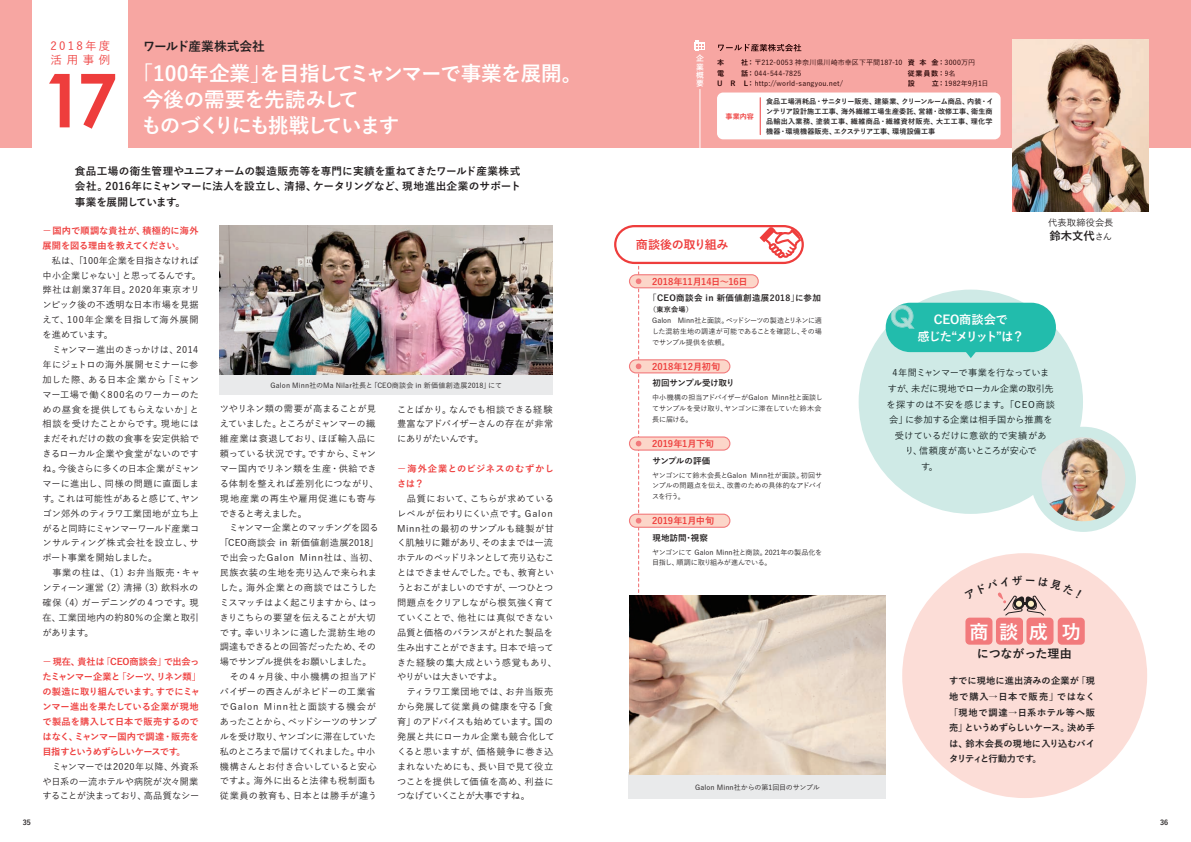
<style>
.page{position:relative;width:1191px;height:842px;background:#fff}
.page>*{position:absolute;margin:0;border:0;box-sizing:border-box;transform-origin:0 0}
.t1{font:700 74.4px "Century Gothic Pro";color:#ee3d3c}
.t2{font:700 20.6px/26.2px "Yu Go";letter-spacing:-.045em;color:#fff}
.t3{font:700 19.1px "Yu Go";color:#fff}
.t4{font:700 12.8px "Yu Go";letter-spacing:-.02em;color:#231f20}
.t5{font:700 12.2px/17.1px "Yu Go";letter-spacing:-.025em;color:#fff;text-align:center}
.t6{font:700 12px "Yu Go";letter-spacing:-.02em;color:#231f20}
.t7{font:700 12px "Yu Go";letter-spacing:-.04em;color:#ee3d3c}
.t8{font:500 11.5px/13.8px "Yu Go";letter-spacing:.215em;color:#ee3d3c}
.t9{font:700 11.3px "Yu Go";color:#231f20}
.t10{font:700 10.6px/15.6px "Yu Go";letter-spacing:-.01em;color:#231f20;text-align:justify}
.t11{font:500 9.2px/14.9px "Yu Go";letter-spacing:.005em;color:#231f20}
.t12{font:700 9.2px/14.9px "Yu Go";letter-spacing:-.01em;color:#ee3d3c}
.t13{font:700 9.2px/15.6px "Yu Go";letter-spacing:-.015em;color:#231f20;text-align:justify}
.t14{font:500 9.2px "Yu Go";letter-spacing:.01em;color:#111a1b}
.t15{font:700 9.2px/14.9px "Yu Go";letter-spacing:.05em;color:#ee3d3c}
.t16{font:500 9.2px "Yu Go";letter-spacing:-.045em;color:#111a1b}
.t17{font:500 9.2px "Yu Go";letter-spacing:.045em;color:#111a1b}
.t18{font:500 9.2px "Yu Go";letter-spacing:-.02em;color:#111a1b}
.t19{font:700 8.5px "Yu Go";letter-spacing:.04em;color:#231f20}
.t20{font:700 8.5px "Yu Go";letter-spacing:-.04em;color:#231f20}
.t21{font:700 8.5px "Yu Go";letter-spacing:-.035em;color:#231f20}
.t22{font:700 8.5px "Yu Go";letter-spacing:.01em;color:#231f20}
.t23{font:700 7.8px/8.4px "Yu Go";color:#fff;text-align:justify}
.t24{font:500 7.1px/10.6px "Yu Go";letter-spacing:-.005em;color:#231f20;text-align:justify}
.t25{font:700 7.1px/9.9px "Yu Go";letter-spacing:.02em;color:#231f20}
.t26{font:500 7.1px "Yu Go";letter-spacing:.02em;color:#220101}
.t27{font:500 7.1px "Yu Go";letter-spacing:.015em;color:#231f20}
.t28{font:700 7.1px/10.6px "Yu Go";color:#220101}
.t29{font:500 7.1px "Yu Go";color:#220101}
.t30{font:700 7.1px "Yu Go";color:#ee3d3c}
.s1{font-family:"Koz Go Pr 6 N";font-weight:400}
.s2{font-weight:500}
.s3{font-weight:700}
.s4{font-weight:500;font-size:9.2px}
</style>
<div class="page">
<div style="left:0;top:0;width:1191px;height:147px;background:#f7a6a2"></div>
<div style="left:33px;top:0;width:95px;height:152px;background:#fff"></div>
<div style="left:629px;top:772px;width:257px;height:27px;background:#e9eaeb"></div>
<div style="left:1030px;top:427px;width:106px;height:105px;background:#cfeae6;border-radius:50%"></div>
<div style="left:858px;top:290px;width:225px;height:224px;background:#cfeae6;border-radius:50%"></div>
<div style="left:902px;top:553px;width:245px;height:245px;background:#fcddd7;border-radius:50%"></div>
<div style="left:717px;top:93px;width:283px;height:46px;background:#fff;border-radius:6px"></div>
<hr style="left:760px;top:98px;width:1px;height:37px;background:#ee3d3c">
<div style="left:965px;top:618px;width:27px;height:27px;background:#f27a7c;border-radius:4px"></div>
<div style="left:996px;top:618px;width:27px;height:27px;background:#f27a7c;border-radius:4px"></div>
<div style="left:1026px;top:618px;width:27px;height:27px;background:#f27a7c;border-radius:4px"></div>
<div style="left:1057px;top:618px;width:27px;height:27px;background:#f27a7c;border-radius:4px"></div>
<img style="left:1041px;top:437px;width:84px;height:84px;border-radius:42px">
<svg style="left:964px;top:352px;width:13px;height:6px"></svg>
<div style="left:885px;top:303px;width:171px;height:49px;background:#22bcac;border-radius:25px"></div>
<svg style="left:890px;top:305px;width:24px;height:24px"></svg>
<div style="left:220px;top:368px;width:333px;height:27px;background:#e9eaeb"></div>
<img style="left:220px;top:226px;width:333px;height:149px">
<svg style="left:694px;top:42px;width:11px;height:8px"></svg>
<svg style="left:696px;top:44px;width:7px;height:5px"></svg>
<svg style="left:718px;top:44px;width:83px;height:7px"></svg>
<hr style="left:699px;top:89px;width:1px;height:62px;background:#fff">
<img style="left:1012px;top:40px;width:136px;height:171px">
<img style="left:629px;top:596px;width:256px;height:179px">
<svg style="left:614px;top:225px;width:191px;height:383px"></svg>
<svg style="left:998px;top:592px;width:48px;height:24px"></svg>
<p class="t8" style="left:50px;top:37px;width:62px">2018年度活用事例</p>
<h1 class="t1" style="left:43px;top:54px;width:76px">17</h1>
<h3 class="t4" style="left:143px;top:39px;width:123px">ワールド産業株式会社</h3>
<h2 class="t2" style="left:141px;top:61px;width:442px;text-indent:-9px">「100年企業」を目指してミャンマーで事業を展開。今後の需要を先読みして<br>ものづくりにも挑戦しています</h2>
<p class="t10" style="left:75px;top:163px;width:447px">食品工場の衛生管理やユニフォームの製造販売等を専門に実績を重ねてきたワールド産業株式会社。2016年にミャンマーに法人を設立し、清掃、ケータリングなど、現地進出企業のサポート事業を展開しています。</p>
<p class="t12" style="left:43px;top:223px;width:157px"><span class="s1">－</span>国内で順調な貴社が、積極的に海外展開を図る理由を教えてください。</p>
<p class="t11" style="left:43px;top:252px;width:160px">　私は、「100年企業を目指さなければ中小企業じゃない」と思ってるんです。弊社は創業37年目。2020年東京オリンピック後の不透明な日本市場を見据えて、100年企業を目指して海外展開を進めています。<br>　ミャンマー進出のきっかけは、2014年にジェトロの海外展開セミナーに参加した際、ある日本企業から「ミャンマー工場で働く800名のワーカーのための昼食を提供してもらえないか」と相談を受けたことからです。現地にはまだそれだけの数の食事を安定供給できるローカル企業や食堂がないのですね。今後さらに多くの日本企業がミャンマーに進出し、同様の問題に直面します。これは可能性があると感じて、ヤンゴン郊外のティラワ工業団地が立ち上がると同時にミャンマーワールド産業コンサルティング株式会社を設立し、サポート事業を開始しました。<br>　事業の柱は、（1）お弁当販売・キャンティーン運営（2）清掃（3）飲料水の確保（4）ガーデニングの４つです。現在、工業団地内の約80％の企業と取引があります。</p>
<p class="t12" style="left:43px;top:655px;width:160px"><span class="s1">－</span>現在、貴社は「CEO商談会」で出会ったミャンマー企業と「シーツ、リネン類」の製造に取り組んでいます。すでにミャンマー進出を果たしている企業が現地で製品を購入して日本で販売するのではなく、ミャンマー国内で調達・販売を目指すというめずらしいケースです。</p>
<p class="t11" style="left:43px;top:758px;width:158px;text-align:justify">　ミャンマーでは2020年以降、外資系や日系の一流ホテルや病院が次々開業することが決まっており、高品質なシー</p>
<p class="t27" style="left:270px;top:378px;width:233px">Galon Minn社のMa Nilar社長と「CEO商談会 in 新価値創造展2018」にて</p>
<p class="t11" style="left:220px;top:400px;width:160px">ツやリネン類の需要が高まることが見えていました。ところがミャンマーの繊維産業は衰退しており、ほぼ輸入品に頼っている状況です。ですから、ミャンマー国内でリネン類を生産・供給できる体制を整えれば差別化につながり、現地産業の再生や雇用促進にも寄与できると考えました。<br>　ミャンマー企業とのマッチングを図る「CEO商談会 in 新価値創造展2018」で出会ったGalon Minn社は、当初、民族衣装の生地を売り込んで来られました。海外企業との商談ではこうしたミスマッチはよく起こりますから、はっきりこちらの要望を伝えることが大切です。幸いリネンに適した混紡生地の調達もできるとの回答だったため、その場でサンプル提供をお願いしました。　その４ヶ月後、中小機構の担当アドバイザーの西さんがネピドーの工業省でGalon Minn社と面談する機会があったことから、ベッドシーツのサンプルを受け取り、ヤンゴンに滞在していた私のところまで届けてくれました。中小機構さんとお付き合いしていると安心ですよ。海外に出ると法律も税制面も従業員の教育も、日本とは勝手が違う</p>
<p class="t11" style="left:397px;top:400px;width:158px;text-align:justify">ことばかり。なんでも相談できる経験豊富なアドバイザーさんの存在が非常にありがたいんです。</p>
<p class="t15" style="left:397px;top:461px;width:158px"><span class="s1">－</span>海外企業とのビジネスのむずかしさは？</p>
<p class="t11" style="left:397px;top:490px;width:162px">　品質において、こちらが求めているレベルが伝わりにくい点です。Galon<br>Minn社の最初のサンプルも縫製が甘く肌触りに難があり、そのままでは一流ホテルのベッドリネンとして売り込むことはできませんでした。でも、教育というとおこがましいのですが、一つひとつ問題点をクリアしながら根気強く育てていくことで、他社には真似できない品質と価格のバランスがとれた製品を生み出すことができます。日本で培ってきた経験の集大成という感覚もあり、やりがいは大きいですよ。<br>　ティラワ工業団地では、お弁当販売から発展して従業員の健康を守る「食育」のアドバイスも始めています。国の発展と共にローカル企業も競合化してくると思いますが、価格競争に巻き込まれないためにも、長い目で見て役立つことを提供して価値を高め、利益につなげていくことが大事ですね。</p>
<p class="t23" style="left:696px;top:54px;width:9px">企業概要</p>
<p class="t28" style="left:907px;top:57px;width:69px">資 本 金：<span class="s2">3000万円</span>従業員数：<span class="s2">9名</span></p>
<p class="t29" style="left:931px;top:77px;width:58px"><span class="s3">立：</span>1982年9月1日</p>
<p class="t26" style="left:741px;top:56px;width:163px"><span class="s3">社：</span>〒212-0053 神奈川県川崎市幸区下平間187-10</p>
<p class="t26" style="left:741px;top:67px;width:62px"><span class="s3">話：</span>044-544-7825</p>
<p class="t26" style="left:717px;top:77px;width:128px"><span class="s3">U R L：</span>http://world-sangyou.net/</p>
<p class="t28" style="left:717px;top:57px;width:16px">本　電　</p>
<p class="t28" style="left:907px;top:79px;width:16px">設　</p>
<p class="t30" style="left:725px;top:112px;width:30px">事業内容</p>
<p class="t25" style="left:766px;top:97px;width:229px">食品工場消耗品・サニタリー販売、建築業、クリーンルーム商品、内装・インテリア設計施工工事、海外繊維工場生産委託、営繕・改修工事、衛生商品輸出入業務、塗装工事、繊維商品・繊維資材販売、大工工事、理化学機器・環境機器販売、エクステリア工事、環境設備工事</p>
<h3 class="t7" style="left:636px;top:237px;width:94px">商談後の取り組み</h3>
<p class="t12" style="left:652px;top:274px;width:97px">2018年11月14日～16日</p>
<p class="t19" style="left:648px;top:293px;width:174px">「CEO商談会 in 新価値創造展2018」に参加</p>
<p class="t25" style="left:649px;top:305px;width:45px">（東京会場）</p>
<p class="t24" style="left:652px;top:315px;width:171px">Galon Minn社と面談。ベッドシーツの製造とリネンに適した混紡生地の調達が可能であることを確認し、その場でサンプル提供を依頼。</p>
<p class="t11" style="left:1048px;top:214px;width:67px">代表取締役会長</p>
<p class="t9" style="left:1049px;top:229px;width:64px">鈴木文代<span class="s4">さん</span></p>
<h3 class="t5" style="left:917px;top:311px;width:108px">CEO商談会で<br>感じた“メリット”は？</h3>
<p class="t12" style="left:652px;top:359px;width:69px">2018年12月初旬</p>
<p class="t20" style="left:652px;top:379px;width:84px">初回サンプル受け取り</p>
<p class="t24" style="left:652px;top:392px;width:172px;text-align:left">中小機構の担当アドバイザーがGalon Minn社と面談してサンプルを受け取り、ヤンゴンに滞在していた鈴木会長に届ける。</p>
<p class="t12" style="left:652px;top:437px;width:63px">2019年1月下旬</p>
<p class="t21" style="left:652px;top:456px;width:59px">サンプルの評価</p>
<p class="t24" style="left:652px;top:469px;width:172px">ヤンゴンにて鈴木会長とGalon Minn社が面談。初回サンプルの問題点を伝え、改善のための具体的なアドバイスを行う。</p>
<p class="t12" style="left:652px;top:514px;width:64px">2019年1月中旬</p>
<p class="t22" style="left:652px;top:533px;width:57px">現地訪問・視察</p>
<p class="t24" style="left:652px;top:546px;width:171px">ヤンゴンにて Galon Minn社と商談。2021年の製品化を目指し、順調に取り組みが進んでいる。</p>
<p class="t24" style="left:695px;top:781px;width:126px">Galon Minn社からの第1回目のサンプル</p>
<p class="t18" style="left:892px;top:365px;width:158px">4年間ミャンマーで事業を行なっていま</p>
<p class="t16" style="left:888px;top:380px;width:167px">すが、未だに現地でローカル企業の取引先</p>
<p class="t17" style="left:886px;top:396px;width:170px">を探すのは不安を感じます。「CEO商談</p>
<p class="t14" style="left:889px;top:411px;width:165px">会」に参加する企業は相手国から推薦を</p>
<p class="t14" style="left:895px;top:427px;width:153px">受けているだけに意欲的で実績があ</p>
<p class="t14" style="left:904px;top:442px;width:134px">り、信頼度が高いところが安心で</p>
<p class="t14" style="left:921px;top:458px;width:18px">す。</p>
<h3 class="t3" style="left:969px;top:621px;width:113px">商談成 功</h3>
<h3 class="t6" style="left:977px;top:647px;width:97px">につながった理由</h3>
<p class="t13" style="left:949px;top:673px;width:147px">すでに現地に進出済みの企業が「現地で購入→日本で販売」ではなく「現地で調達→日系ホテル等へ販売」というめずらしいケース。決め手は、鈴木会長の現地に入り込むバイタリティと行動力です。</p>
<p class="t25" style="left:23px;top:817px;width:10px">35</p>
<p class="t25" style="left:1160px;top:817px;width:10px">36</p>
</div>
